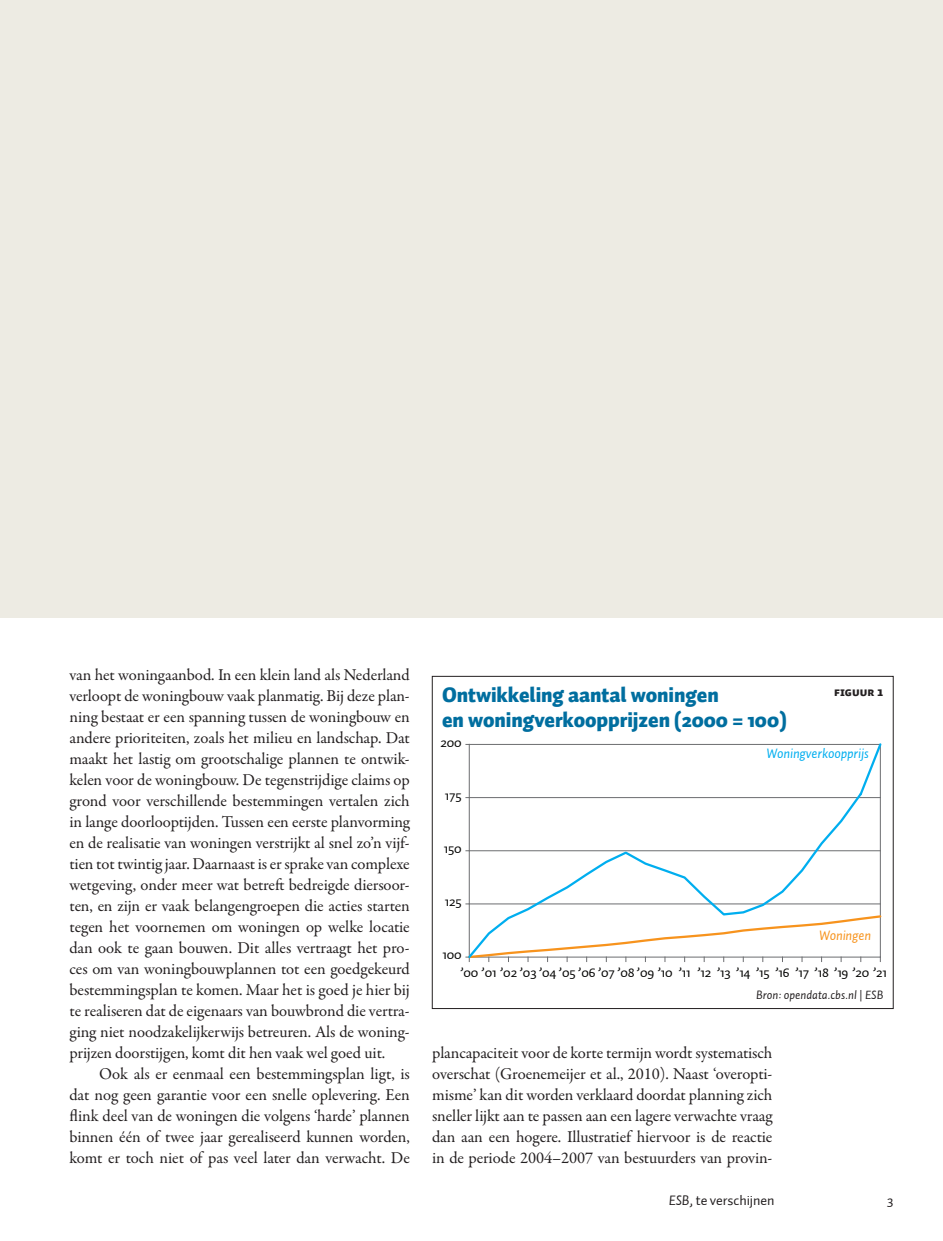
<style>
.page{position:relative;width:943px;height:1241px;background:#fff}
.page>*{position:absolute;margin:0;border:0;box-sizing:border-box;transform-origin:0 0}
.FIGUURKOP{font:900 21px "Auto 1";letter-spacing:-.005em;color:#006e9f}
.PLAT_EersteAlinea{font:16.62px/21px "Garamond Premr Pro";letter-spacing:-.005em;color:#231f20;text-align:justify}
.PLAT_VervolgAlinea{font:16.62px/21px "Garamond Premr Pro";letter-spacing:-.005em;color:#231f20;text-align:justify}
.t1{font:14px/18px "Auto 1";letter-spacing:-.01em;color:#050504}
.t2{font:14px "Auto 1";letter-spacing:-.005em;color:#231f20}
.t3{font:italic 14px "Auto 1";letter-spacing:-.01em;color:#00aeef}
.t4{font:italic 14px "Auto 1";letter-spacing:-.01em;color:#f7931d}
.FIGUUR_BRONVERMELDIN{font:italic 12.25px "Auto 1";color:#231f20}
.FIGUURNUMMMER{font:12.25px "Auto 1 Black Sm Cp";color:#231f20}
.s1{font-style:normal}
.s2{font-style:italic}
</style>
<div class="page">
<div style="left:0;top:0;width:943px;height:617px;background:#edebe3"></div>
<hr style="left:469px;top:797px;width:411px;height:1px;background:#6c6d70">
<hr style="left:469px;top:850px;width:411px;height:1px;background:#6c6d70">
<hr style="left:469px;top:903px;width:411px;height:1px;background:#6c6d70">
<hr style="left:469px;top:744px;width:1px;height:212px;background:#6c6d70">
<hr style="left:880px;top:744px;width:1px;height:212px;background:#6c6d70">
<hr style="left:469px;top:744px;width:411px;height:1px;background:#6c6d70">
<svg style="left:468px;top:913px;width:414px;height:48px"></svg>
<svg style="left:466px;top:790px;width:397px;height:170px"></svg>
<svg style="left:857px;top:743px;width:25px;height:54px"></svg>
<div style="left:432px;top:676px;width:461px;height:332px;border:1px solid #231f20"></div>
<p class="PLAT_EersteAlinea" style="left:69px;top:664px;width:342px">van het woningaanbod. In een klein land als Nederland verloopt de woningbouw vaak planmatig. Bij deze plan&shy;ning bestaat er een spanning tussen de woningbouw en andere prioriteiten, zoals het milieu en landschap. Dat maakt het lastig om grootschalige plannen te ontwik&shy;kelen voor de woningbouw. De tegenstrijdige claims op grond voor verschillende bestemmingen vertalen zich in lange doorlooptijden. Tussen een eerste planvorming en de realisatie van woningen verstrijkt al snel zo’n vijf&shy;tien tot twintig jaar. Daarnaast is er sprake van complexe wetgeving, onder meer wat betreft bedreigde diersoor&shy;ten, en zijn er vaak belangengroepen die acties starten tegen het voornemen om woningen op welke locatie dan ook te gaan bouwen. Dit alles vertraagt het pro&shy;ces om van woningbouwplannen tot een goedgekeurd bestemmingsplan te komen. Maar het is goed je hier bij te realiseren dat de eigenaars van bouwbrond die vertra&shy;ging niet noodzakelijkerwijs betreuren. Als de woning&shy;prijzen doorstijgen, komt dit hen vaak wel goed uit.</p>
<p class="PLAT_VervolgAlinea" style="left:69px;top:1063px;width:342px;text-indent:30px">Ook als er eenmaal een bestemmingsplan ligt, is dat nog geen garantie voor een snelle oplevering. Een flink deel van de woningen die volgens ‘harde’ plannen binnen één of twee jaar gerealiseerd kunnen worden, komt er toch niet of pas veel later dan verwacht. De</p>
<p class="FIGUURKOP" style="left:442px;top:681px;width:278px">Ontwikkeling aantal woningen</p>
<p class="FIGUURKOP" style="left:442px;top:705px;width:346px">en woningverkoopprijzen (2000 = 100)</p>
<p class="FIGUURNUMMMER" style="left:834px;top:684px;width:51px">FIGUUR 1</p>
<p class="t1" style="left:440px;top:733px;width:23px">200</p>
<p class="t1" style="left:445px;top:786px;width:18px">175</p>
<p class="t1" style="left:444px;top:839px;width:19px">150</p>
<p class="t1" style="left:445px;top:892px;width:18px">125</p>
<p class="t3" style="left:766px;top:744px;width:104px">Woningverkoopprijs</p>
<p class="t4" style="left:819px;top:925px;width:54px">Woningen</p>
<p class="t1" style="left:460px;top:945px;width:428px;text-indent:-18px">100<br>’00 ’01 ’02 ’03 ’04 ’05 ’06 ’07 ’08 ’09 ’10 ’11 ’12 ’13 ’14 ’15 ’16 ’17 ’18 ’19 ’20 ’21</p>
<p class="FIGUUR_BRONVERMELDIN" style="left:756px;top:986px;width:129px">Bron: opendata.cbs.nl <span class="s1">|</span> ESB</p>
<p class="PLAT_VervolgAlinea" style="left:432px;top:1042px;width:342px">plancapaciteit voor de korte termijn wordt systematisch overschat (Groenemeijer et al., 2010). Naast ‘overopti&shy;misme’ kan dit worden verklaard doordat planning zich sneller lijkt aan te passen aan een lagere verwachte vraag dan aan een hogere. Illustratief hiervoor is de reactie in de periode 2004–2007 van bestuurders van provin-</p>
<p class="t2" style="left:668px;top:1191px;width:107px"><span class="s2">ESB</span>, te verschijnen</p>
<p class="t2" style="left:887px;top:1191px;width:8px">3</p>
</div>
